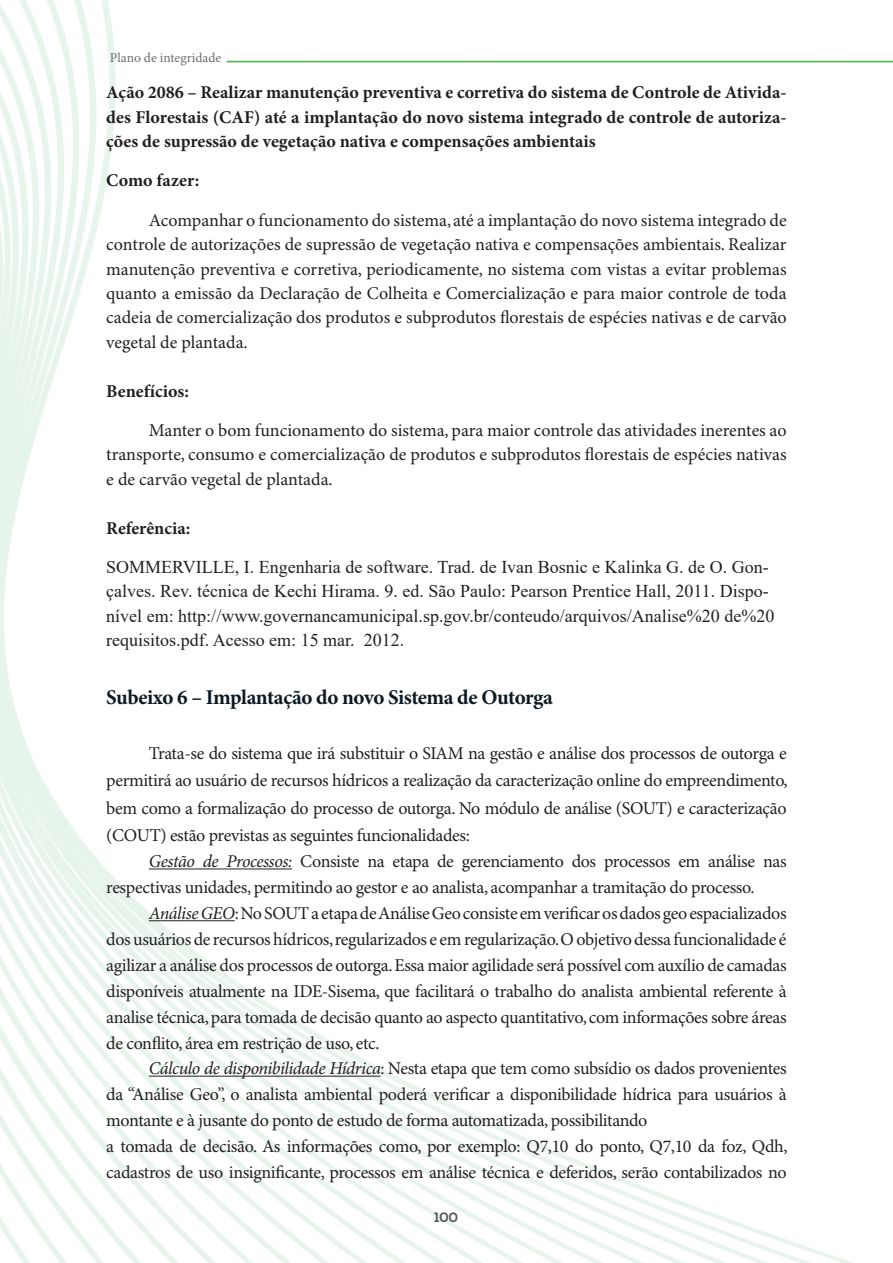
<style>
.page{position:relative;width:893px;height:1263px;background:#fff}
.page>*{position:absolute;margin:0;border:0;box-sizing:border-box;transform-origin:0 0}
.t1{font:700 21px "Minion Pro";letter-spacing:-.025em;color:#0b1a22}
.t2{font:18px/26px "Minion Pro";letter-spacing:-.02em;color:#231f20;text-align:justify}
.t3{font:18px/24.5px "Times New Roman";color:#231f20}
.t4{font:700 18px/24.5px "Minion Pro";color:#231f20;text-align:justify}
.t5{font:13.5px "Minion Pro";color:#6c6d70}
.t6{font:700 13.5px "Nexa";color:#57585a}
.s1{font-style:italic}
</style>
<div class="page">
<img style="left:0;top:0;width:864px;height:785px">
<img style="left:0;top:785px;width:854px;height:478px">
<svg style="left:227px;top:61px;width:666px;height:2px"></svg>
<hr style="left:149px;top:868px;width:143px;height:1px;background:#231f20">
<hr style="left:149px;top:920px;width:86px;height:1px;background:#231f20">
<hr style="left:149px;top:1076px;width:232px;height:1px;background:#231f20">
<p class="t5" style="left:110px;top:50px;width:113px">Plano de integridade</p>
<p class="t4" style="left:106px;top:80px;width:682px">Ação 2086 – Realizar manutenção preventiva e corretiva do sistema de Controle de Ativida&shy;des Florestais (CAF) até a implantação do novo sistema integrado de controle de autoriza&shy;ções de supressão de vegetação nativa e compensações ambientais</p>
<p class="t4" style="left:106px;top:168px;width:95px">Como fazer:</p>
<p class="t2" style="left:106px;top:208px;width:682px;line-height:24.5px;text-indent:43px">Acompanhar o funcionamento do sistema, até a implantação do novo sistema integrado de controle de autorizações de supressão de vegetação nativa e compensações ambientais. Realizar manutenção preventiva e corretiva, periodicamente, no sistema com vistas a evitar problemas quanto a emissão da Declaração de Colheita e Comercialização e para maior controle de toda cadeia de comercialização dos produtos e subprodutos florestais de espécies nativas e de carvão vegetal de plantada.</p>
<p class="t4" style="left:106px;top:378px;width:84px">Benefícios:</p>
<p class="t2" style="left:106px;top:419px;width:682px;line-height:24.5px;text-indent:43px">Manter o bom funcionamento do sistema, para maior controle das atividades inerentes ao transporte, consumo e comercialização de produtos e subprodutos florestais de espécies nativas e de carvão vegetal de plantada.</p>
<p class="t4" style="left:106px;top:515px;width:86px">Referência:</p>
<p class="t3" style="left:106px;top:554px;width:670px">SOMMERVILLE, I. Engenharia de software. Trad. de Ivan Bosnic e Kalinka G. de O. Gon&shy;çalves. Rev. técnica de Kechi Hirama. 9. ed. São Paulo: Pearson Prentice Hall, 2011. Dispo&shy;nível em: http://www.governancamunicipal.sp.gov.br/conteudo/arquivos/Analise%20 de%20 requisitos.pdf. Acesso em: 15 mar. 2012.</p>
<p class="t1" style="left:106px;top:683px;width:448px">Subeixo 6 – Implantação do novo Sistema de Outorga</p>
<p class="t2" style="left:106px;top:740px;width:683px;line-height:27.5px;text-indent:43px">Trata-se do sistema que irá substituir o SIAM na gestão e análise dos processos de outorga e permitirá ao usuário de recursos hídricos a realização da caracterização online do empreendimento, bem como a formalização do processo de outorga. No módulo de análise (SOUT) e caracterização (COUT) estão previstas as seguintes funcionalidades:</p>
<p class="t2" style="left:106px;top:849px;width:682px;text-indent:43px"><span class="s1">Gestão de Processos:</span> Consiste na etapa de gerenciamento dos processos em análise nas respectivas unidades, permitindo ao gestor e ao analista, acompanhar a tramitação do processo.</p>
<p class="t2" style="left:106px;top:901px;width:682px;text-indent:43px"><span class="s1">Análise GEO</span>: No SOUT a etapa de Análise Geo consiste em verificar os dados geo espacializados dos usuários de recursos hídricos, regularizados e em regularização. O objetivo dessa funcionalidade é agilizar a análise dos processos de outorga. Essa maior agilidade será possível com auxílio de camadas disponíveis atualmente na IDE-Sisema, que facilitará o trabalho do analista ambiental referente à analise técnica, para tomada de decisão quanto ao aspecto quantitativo, com informações sobre áreas de conflito, área em restrição de uso, etc.</p>
<p class="t2" style="left:106px;top:1056px;width:683px;text-align:left;text-indent:43px"><span class="s1">Cálculo de disponibilidade Hídrica</span>: Nesta etapa que tem como subsídio os dados provenientes da “Análise Geo”, o analista ambiental poderá verificar a disponibilidade hídrica para usuários à montante e à jusante do ponto de estudo de forma automatizada, possibilitando<br>a tomada de decisão. As informações como, por exemplo: Q7,10 do ponto, Q7,10 da foz, Qdh, cadastros de uso insignificante, processos em análise técnica e deferidos, serão contabilizados no</p>
<p class="t6" style="left:435px;top:1209px;width:25px">100</p>
</div>
